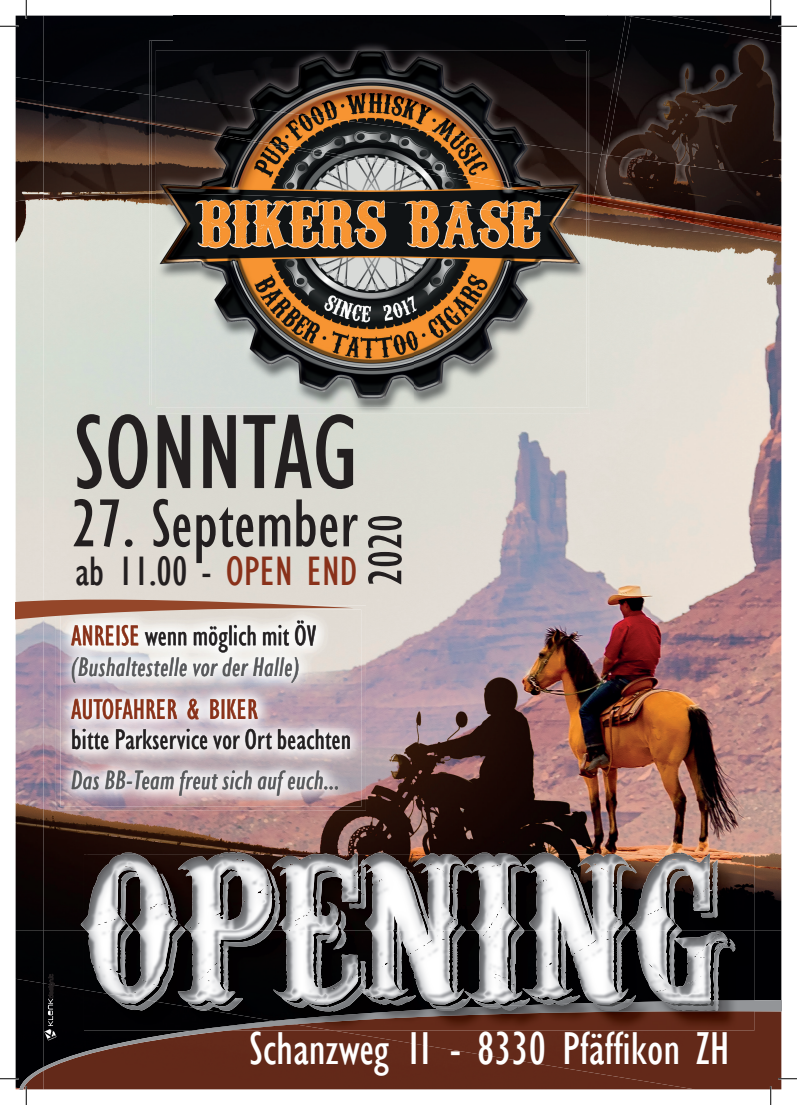
<style>
.page{position:relative;width:797px;height:1105px;background:#fff}
.page>*{position:absolute;margin:0;border:0;box-sizing:border-box;transform-origin:0 0}
.t1{font:condensed 109.12px "Gill Sans";color:#231f20}
.t2{font:condensed 70.12px "Gill Sans";color:#231f20}
.t3{font:condensed 47.38px "Gill Sans";color:#fff}
.t4{font:condensed 42.25px "Gill Sans";color:#231f20}
.t5{font:condensed 29.25px "Gill Sans";color:#231f20}
.t6{font:condensed 29.25px "Gill Sans";color:#89311a}
.t7{font:italic condensed 27.5px "Gill Sans Nova";letter-spacing:.02em;color:#57585a}
.s1{color:#89311a}
</style>
<div class="page">
<img style="left:16px;top:983px;width:28px;height:16px">
<div style="left:44px;top:930px;width:737px;height:69px;background:#010204"></div>
<img style="left:16px;top:201px;width:28px;height:782px">
<img style="left:44px;top:198px;width:42px;height:732px">
<img style="left:738px;top:242px;width:43px;height:688px">
<img style="left:86px;top:801px;width:652px;height:54px">
<img style="left:348px;top:411px;width:302px;height:390px">
<img style="left:650px;top:242px;width:88px;height:559px">
<div style="left:86px;top:198px;width:70px;height:213px;background:#d7dcd3"></div>
<div style="left:590px;top:242px;width:61px;height:169px;background:#dfded6"></div>
<div style="left:77px;top:414px;width:276px;height:75px;background:#d7dad1"></div>
<img style="left:565px;top:16px;width:36px;height:137px">
<div style="left:44px;top:16px;width:129px;height:65px;background:#020307"></div>
<div style="left:173px;top:16px;width:392px;height:24px;background:#030408"></div>
<div style="left:16px;top:16px;width:28px;height:61px;background:#020308"></div>
<img style="left:601px;top:16px;width:5px;height:138px">
<img style="left:606px;top:16px;width:175px;height:139px">
<img style="left:590px;top:208px;width:17px;height:34px">
<img style="left:44px;top:81px;width:105px;height:117px">
<img style="left:590px;top:153px;width:11px;height:42px">
<img style="left:16px;top:77px;width:28px;height:124px">
<img style="left:594px;top:154px;width:136px;height:41px">
<img style="left:605px;top:155px;width:176px;height:41px">
<img style="left:607px;top:234px;width:174px;height:8px">
<img style="left:590px;top:195px;width:45px;height:13px">
<img style="left:44px;top:105px;width:105px;height:19px">
<img style="left:16px;top:100px;width:28px;height:6px">
<img style="left:593px;top:196px;width:188px;height:38px">
<img style="left:730px;top:217px;width:51px;height:10px">
<svg style="left:16px;top:999px;width:765px;height:90px;background:#5a271a"></svg>
<div style="left:84px;top:990px;width:107px;height:41px;background:#010103"></div>
<div style="left:630px;top:930px;width:124px;height:70px;background:#000003"></div>
<img style="left:709px;top:855px;width:45px;height:75px">
<img style="left:191px;top:1000px;width:563px;height:31px">
<img style="left:709px;top:860px;width:8px;height:57px">
<img style="left:259px;top:930px;width:13px;height:61px">
<img style="left:709px;top:887px;width:3px;height:4px">
<img style="left:629px;top:931px;width:1px;height:62px">
<img style="left:114px;top:999px;width:41px;height:11px">
<img style="left:147px;top:930px;width:31px;height:71px">
<img style="left:727px;top:939px;width:8px;height:62px">
<img style="left:664px;top:1001px;width:54px;height:10px">
<img style="left:281px;top:1005px;width:85px;height:6px">
<svg style="left:629px;top:995px;width:7px;height:7px"></svg>
<img style="left:594px;top:1002px;width:38px;height:9px">
<img style="left:530px;top:1003px;width:50px;height:1px">
<svg style="left:547px;top:1004px;width:21px;height:1px"></svg>
<img style="left:429px;top:1005px;width:42px;height:4px">
<img style="left:437px;top:1008px;width:23px;height:3px">
<img style="left:188px;top:1004px;width:55px;height:7px">
<img style="left:473px;top:1003px;width:57px;height:4px">
<img style="left:484px;top:1005px;width:40px;height:5px">
<img style="left:536px;top:852px;width:80px;height:3px">
<img style="left:522px;top:855px;width:107px;height:148px">
<img style="left:594px;top:1002px;width:20px;height:2px">
<img style="left:372px;top:852px;width:80px;height:3px">
<img style="left:272px;top:855px;width:250px;height:150px">
<img style="left:217px;top:852px;width:31px;height:3px">
<img style="left:178px;top:930px;width:81px;height:74px">
<img style="left:84px;top:855px;width:188px;height:75px">
<img style="left:668px;top:852px;width:41px;height:3px">
<img style="left:635px;top:930px;width:92px;height:71px">
<img style="left:628px;top:855px;width:81px;height:75px">
<img style="left:664px;top:1001px;width:46px;height:3px">
<img style="left:476px;top:853px;width:35px;height:2px">
<img style="left:81px;top:853px;width:58px;height:75px">
<img style="left:108px;top:999px;width:34px;height:5px">
<img style="left:86px;top:930px;width:86px;height:69px">
<img style="left:310px;top:853px;width:47px;height:2px">
<svg style="left:368px;top:516px;width:34px;height:68px;background:#908c88"></svg>
<img style="left:156px;top:220px;width:434px;height:194px">
<img style="left:586px;top:50px;width:4px;height:170px">
<svg style="left:586px;top:41px;width:2px;height:9px"></svg>
<svg style="left:586px;top:195px;width:4px;height:9px"></svg>
<svg style="left:149px;top:405px;width:7px;height:3px"></svg>
<img style="left:156px;top:405px;width:430px;height:1px">
<img style="left:149px;top:95px;width:7px;height:310px">
<img style="left:149px;top:40px;width:437px;height:55px">
<div style="left:152px;top:41px;width:434px;height:55px;background:#040508"></div>
<svg style="left:149px;top:123px;width:7px;height:2px"></svg>
<img style="left:156px;top:219px;width:258px;height:186px">
<img style="left:414px;top:219px;width:172px;height:186px">
<img style="left:156px;top:50px;width:430px;height:46px">
<img style="left:156px;top:96px;width:430px;height:123px">
<img style="left:156px;top:124px;width:430px;height:79px">
<img style="left:56px;top:606px;width:310px;height:204px">
<img style="left:60px;top:610px;width:301px;height:197px">
<img style="left:140px;top:649px;width:176px;height:4px">
<img style="left:72px;top:657px;width:226px;height:26px">
<img style="left:71px;top:699px;width:186px;height:20px">
<img style="left:73px;top:729px;width:8px;height:20px">
<img style="left:83px;top:729px;width:266px;height:20px">
<img style="left:72px;top:770px;width:266px;height:26px">
<svg style="left:16px;top:586px;width:338px;height:63px;background:#d1c1b9"></svg>
<svg style="left:44px;top:974px;width:13px;height:66px"></svg>
<svg style="left:0;top:25px;width:19px;height:2px"></svg>
<svg style="left:778px;top:25px;width:19px;height:2px"></svg>
<svg style="left:0;top:1078px;width:19px;height:1px"></svg>
<svg style="left:778px;top:1078px;width:19px;height:1px"></svg>
<svg style="left:25px;top:0;width:2px;height:19px"></svg>
<svg style="left:16px;top:1086px;width:12px;height:19px"></svg>
<svg style="left:770px;top:0;width:1px;height:19px"></svg>
<svg style="left:770px;top:1086px;width:1px;height:19px"></svg>
<h1 class="t1" style="left:74px;top:388px;width:286px">SONNTAG</h1>
<h2 class="t2" style="left:71px;top:482px;width:288px">27. September</h2>
<h3 class="t4" style="left:75px;top:546px;width:284px">ab 11.00 - <span class="s1">OPEN END</span></h3>
<p class="t5" style="left:71px;top:619px;width:246px"><span class="s1">ANREISE</span> wenn möglich mit ÖV</p>
<p class="t7" style="left:71px;top:652px;width:229px">(Bushaltestelle vor der Halle)</p>
<p class="t6" style="left:71px;top:692px;width:188px">AUTOFAHRER &amp; BIKER</p>
<p class="t5" style="left:71px;top:722px;width:281px">bitte Parkservice vor Ort beachten</p>
<p class="t7" style="left:71px;top:765px;width:270px">Das BB-Team freut sich auf euch...</p>
<h3 class="t3" style="left:249px;top:1021px;width:481px">Schanzweg 11 - 8330 Pfäffikon ZH</h3>
</div>
